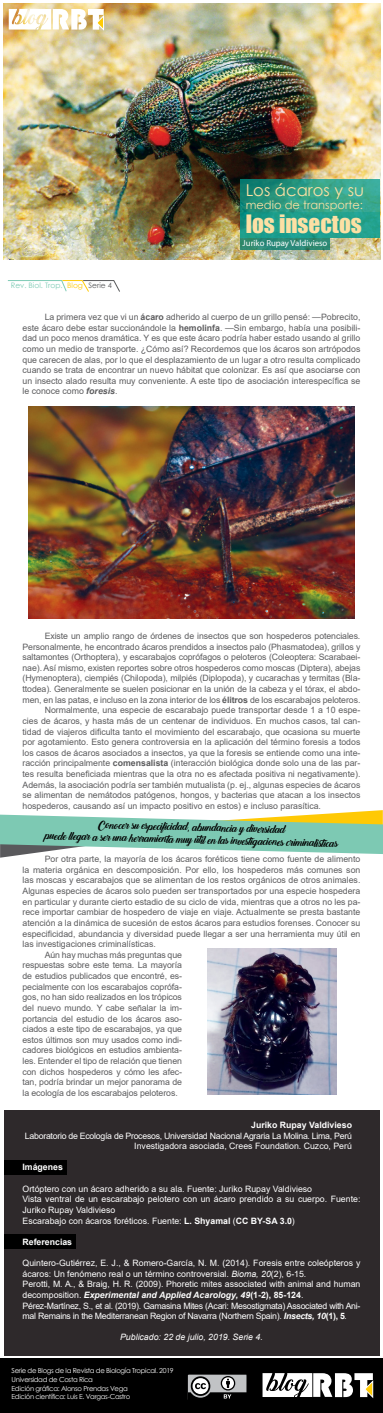
<style>
.page{position:relative;width:383px;height:1413px;background:#fff}
.page>*{position:absolute;margin:0;border:0;box-sizing:border-box;transform-origin:0 0}
.t1{font:23.25px "Impact";color:#fce0a4}
.t2{font:16.38px "Century Gothic";color:#fce0a4}
.t3{font:11.44px "Century Gothic";color:#fce0a4}
.t4{font:10px/12.4px "Backto Black Demo";color:#000;text-align:center}
.t5{font:8.75px/10.6px "Arial";color:#5c5c5e;text-align:justify}
.t6{font:8.75px/10.6px "Arial";color:#fff}
.t7{font:8.75px/10.6px "Arial";letter-spacing:-.03em;color:#fff;text-align:right}
.t8{font:700 8.75px "Arial";color:#fff}
.t9{font:italic 8.75px "Arial";color:#fff}
.t10{font:8.75px "Myriad Pro";color:#fff}
.t11{font:7.5px "Century Gothic";color:#7ecbb5}
.t12{font:6.88px/8.8px "Century Gothic";letter-spacing:-.04em;color:#fff}
.s1{color:#ffcb05}
.s2{color:#58595b}
.s3{font-weight:700}
.s4{font-weight:700;font-style:italic}
.s5{font-style:italic}
</style>
<div class="page">
<div style="left:4px;top:1110px;width:375px;height:245px;background:#2e292b"></div>
<div style="left:4px;top:1160px;width:63px;height:14px;background:#000"></div>
<div style="left:4px;top:1234px;width:72px;height:14px;background:#000"></div>
<div style="left:0;top:1358px;width:382px;height:54px;background:#000"></div>
<svg style="left:262px;top:1373px;width:111px;height:25px"></svg>
<svg style="left:187px;top:1374px;width:60px;height:25px"></svg>
<img style="left:3px;top:3px;width:377px;height:257px">
<svg style="left:9px;top:9px;width:95px;height:21px"></svg>
<svg style="left:240px;top:238px;width:89px;height:11px"></svg>
<svg style="left:240px;top:179px;width:140px;height:33px;background:#2e9c85"></svg>
<svg style="left:240px;top:212px;width:140px;height:26px;background:#1e9e8c"></svg>
<svg style="left:7px;top:280px;width:113px;height:12px"></svg>
<svg style="left:0;top:810px;width:382px;height:47px"></svg>
<img style="left:207px;top:948px;width:129px;height:146px">
<img style="left:28px;top:407px;width:326px;height:211px">
<p class="t11" style="left:11px;top:280px;width:103px">Rev. Biol. Trop. <span class="s1">Blog</span> <span class="s2">Serie 4</span></p>
<h2 class="t2" style="left:245px;top:178px;width:120px">Los ácaros y su</h2>
<h3 class="t3" style="left:245px;top:197px;width:119px">medio de transporte:</h3>
<h1 class="t1" style="left:245px;top:206px;width:118px">los insectos</h1>
<p class="t10" style="left:242px;top:238px;width:86px">Juriko Rupay Valdivieso</p>
<p class="t5" style="left:22px;top:311px;width:339px;text-indent:22px">La primera vez que vi un <span class="s3">ácaro</span> adherido al cuerpo de un grillo pensé: —Pobrecito, este ácaro debe estar succionándole la <span class="s3">hemolinfa</span>. —Sin embargo, había una posibili&shy;dad un poco menos dramática. Y es que este ácaro podría haber estado usando al grillo como un medio de transporte. ¿Cómo así? Recordemos que los ácaros son artrópodos que carecen de alas, por lo que el desplazamiento de un lugar a otro resulta complicado cuando se trata de encontrar un nuevo hábitat que colonizar. Es así que asociarse con un insecto alado resulta muy conveniente. A este tipo de asociación interespecífica se le conoce como <span class="s4">foresis</span>.</p>
<p class="t5" style="left:45px;top:630px;width:317px">Existe un amplio rango de órdenes de insectos que son hospederos potenciales.</p>
<p class="t5" style="left:22px;top:641px;width:339px">Personalmente, he encontrado ácaros prendidos a insectos palo (Phasmatodea), grillos y</p>
<p class="t5" style="left:22px;top:651px;width:339px">saltamontes (Orthoptera), y escarabajos coprófagos o peloteros (Coleoptera: Scarabaei-</p>
<p class="t5" style="left:22px;top:662px;width:339px">nae). Así mismo, existen reportes sobre otros hospederos como moscas (Diptera), abejas</p>
<p class="t5" style="left:22px;top:673px;width:339px">(Hymenoptera), ciempiés (Chilopoda), milpiés (Diplopoda), y cucarachas y termitas (Bla-</p>
<p class="t5" style="left:22px;top:683px;width:339px">ttodea). Generalmente se suelen posicionar en la unión de la cabeza y el tórax, el abdo-</p>
<p class="t5" style="left:22px;top:694px;width:339px">men, en las patas, e incluso en la zona interior de los <span class="s3">élitros</span> de los escarabajos peloteros.</p>
<p class="t5" style="left:45px;top:705px;width:317px">Normalmente, una especie de escarabajo puede transportar desde 1 a 10 espe-</p>
<p class="t5" style="left:22px;top:715px;width:339px">cies de ácaros, y hasta más de un centenar de individuos. En muchos casos, tal can-</p>
<p class="t5" style="left:22px;top:726px;width:339px">tidad de viajeros dificulta tanto el movimiento del escarabajo, que ocasiona su muerte</p>
<p class="t5" style="left:22px;top:736px;width:339px">por agotamiento. Esto genera controversia en la aplicación del término foresis a todos</p>
<p class="t5" style="left:22px;top:747px;width:339px">los casos de ácaros asociados a insectos, ya que la foresis se entiende como una inte-</p>
<p class="t5" style="left:22px;top:758px;width:339px">racción principalmente <span class="s3">comensalista</span> (interacción biológica donde solo una de las par-</p>
<p class="t5" style="left:22px;top:768px;width:339px">tes resulta beneficiada mientras que la otra no es afectada positiva ni negativamente).</p>
<p class="t5" style="left:22px;top:779px;width:339px">Además, la asociación podría ser también mutualista (p. ej., algunas especies de ácaros</p>
<p class="t5" style="left:22px;top:790px;width:339px">se alimentan de nemátodos patógenos, hongos, y bacterias que atacan a los insectos</p>
<p class="t5" style="left:22px;top:800px;width:300px">hospederos, causando así un impacto positivo en estos) e incluso parasítica.</p>
<p class="t4" style="left:46px;top:816px;width:294px;rotate:2deg">Conocer su especificidad, abundancia y diversidad<br>puede llegar a ser una herramienta muy útil en las investigaciones criminalísticas</p>
<p class="t5" style="left:45px;top:853px;width:317px">Por otra parte, la mayoría de los ácaros foréticos tiene como fuente de alimento</p>
<p class="t5" style="left:22px;top:864px;width:339px">la materia orgánica en descomposición. Por ello, los hospederos más comunes son</p>
<p class="t5" style="left:22px;top:875px;width:339px">las moscas y escarabajos que se alimentan de los restos orgánicos de otros animales.</p>
<p class="t5" style="left:22px;top:885px;width:339px">Algunas especies de ácaros solo pueden ser transportados por una especie hospedera</p>
<p class="t5" style="left:22px;top:896px;width:339px">en particular y durante cierto estadio de su ciclo de vida, mientras que a otros no les pa-</p>
<p class="t5" style="left:22px;top:906px;width:339px">rece importar cambiar de hospedero de viaje en viaje. Actualmente se presta bastante</p>
<p class="t5" style="left:22px;top:917px;width:339px">atención a la dinámica de sucesión de estos ácaros para estudios forenses. Conocer su</p>
<p class="t5" style="left:22px;top:928px;width:339px">especificidad, abundancia y diversidad puede llegar a ser una herramienta muy útil en</p>
<p class="t5" style="left:22px;top:938px;width:135px">las investigaciones criminalísticas.</p>
<p class="t5" style="left:45px;top:949px;width:139px">Aún hay muchas más preguntas que</p>
<p class="t5" style="left:22px;top:959px;width:161px">respuestas sobre este tema. La mayoría</p>
<p class="t5" style="left:22px;top:970px;width:161px">de estudios publicados que encontré, es-</p>
<p class="t5" style="left:22px;top:981px;width:161px">pecialmente con los escarabajos coprófa-</p>
<p class="t5" style="left:22px;top:991px;width:161px">gos, no han sido realizados en los trópicos</p>
<p class="t5" style="left:22px;top:1002px;width:161px">del nuevo mundo. Y cabe señalar la im-</p>
<p class="t5" style="left:22px;top:1013px;width:161px">portancia del estudio de los ácaros aso-</p>
<p class="t5" style="left:22px;top:1023px;width:161px">ciados a este tipo de escarabajos, ya que</p>
<p class="t5" style="left:22px;top:1034px;width:161px">estos últimos son muy usados como indi-</p>
<p class="t5" style="left:22px;top:1044px;width:161px">cadores biológicos en estudios ambienta-</p>
<p class="t5" style="left:22px;top:1055px;width:161px">les. Entender el tipo de relación que tienen</p>
<p class="t5" style="left:22px;top:1066px;width:161px">con dichos hospederos y cómo les afec-</p>
<p class="t5" style="left:22px;top:1076px;width:161px">tan, podría brindar un mejor panorama de</p>
<p class="t5" style="left:22px;top:1087px;width:157px">la ecología de los escarabajos peloteros.</p>
<p class="t8" style="left:251px;top:1118px;width:102px">Juriko Rupay Valdivieso</p>
<p class="t7" style="left:25px;top:1129px;width:328px">Laboratorio de Ecología de Procesos, Universidad Nacional Agraria La Molina. Lima, Perú<br>Investigadora asociada, Crees Foundation. Cuzco, Perú</p>
<p class="t8" style="left:22px;top:1161px;width:42px">Imágenes</p>
<p class="t6" style="left:22px;top:1183px;width:339px">Ortóptero con un ácaro adherido a su ala. Fuente: Juriko Rupay Valdivieso<br>Vista ventral de un escarabajo pelotero con un ácaro prendido a su cuerpo. Fuente:<br>Juriko Rupay Valdivieso<br>Escarabajo con ácaros foréticos. Fuente: <span class="s3">L. Shyamal</span> (<span class="s3">CC BY-SA 3.0</span>)</p>
<p class="t8" style="left:22px;top:1235px;width:51px">Referencias</p>
<p class="t6" style="left:22px;top:1257px;width:339px">Quintero-Gutiérrez, E. J., &amp; Romero-García, N. M. (2014). Foresis entre coleópteros y ácaros: Un fenómeno real o un término controversial. <span class="s5">Bioma, 20</span>(2), 6-15.<br>Perotti, M. A., &amp; Braig, H. R. (2009). Phoretic mites associated with animal and human decomposition. <span class="s4">Experimental and Applied Acarology, 49</span><span class="s3">(1-2), 85-124</span>.<br>Pérez-Martínez, S., et al. (2019). Gamasina Mites (Acari: Mesostigmata) Associated with Ani&shy;mal Remains in the Mediterranean Region of Navarra (Northern Spain). <span class="s4">Insects, 10</span><span class="s3">(1), 5</span><span class="s5">.</span></p>
<p class="t9" style="left:120px;top:1331px;width:144px">Publicado: 22 de julio, 2019. Serie 4.</p>
<p class="t12" style="left:12px;top:1365px;width:163px">Serie de Blogs de la Revista de Biología Tropical. 2019<br>Universidad de Costa Rica<br>Edición gráfica: Alonso Prendas Vega<br>Edición científica: Luis E. Vargas-Castro</p>
</div>
